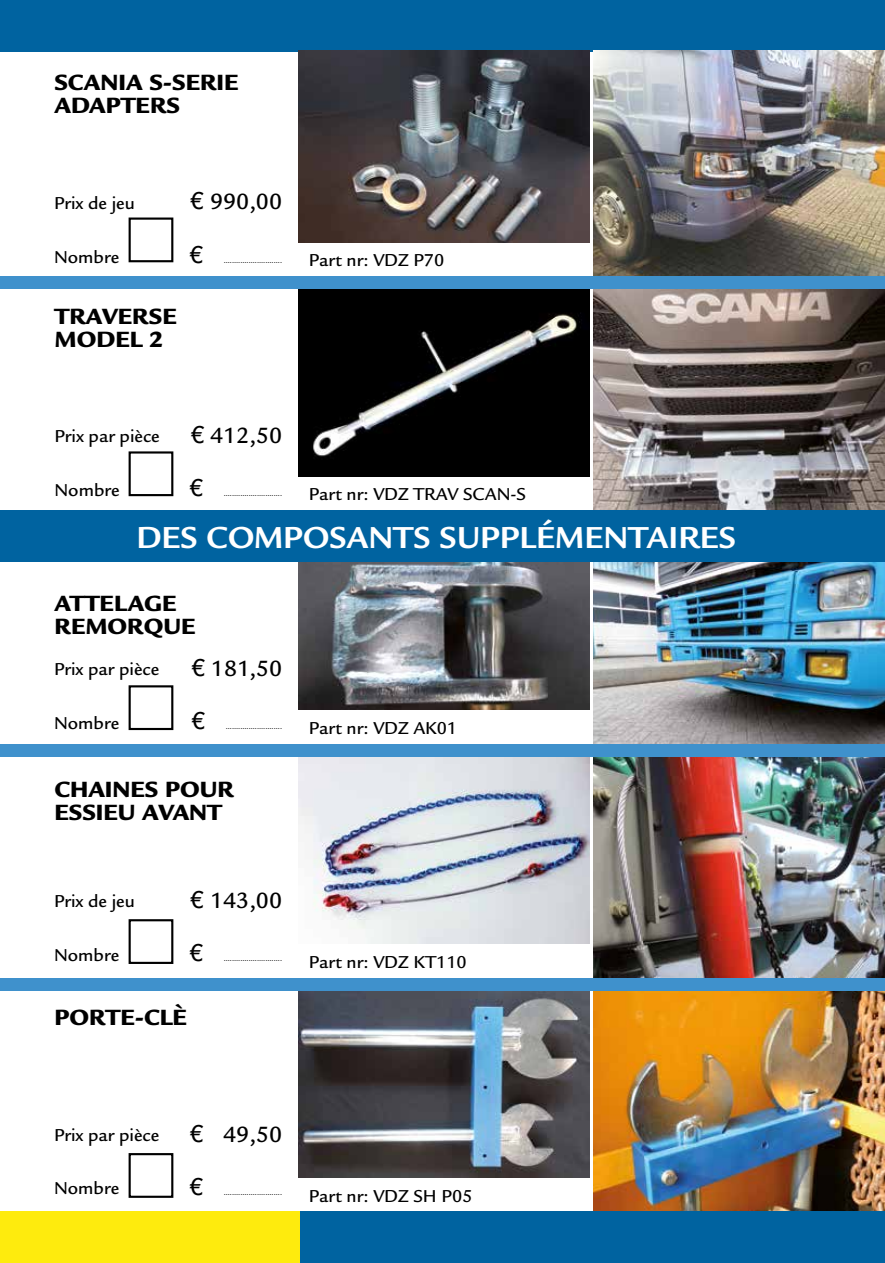
<style>
.page{position:relative;width:885px;height:1263px;background:#fff}
.page>*{position:absolute;margin:0;border:0;box-sizing:border-box;transform-origin:0 0}
.t1{font:700 33px "Legacy Sans";color:#fff}
.t2{font:900 24px/23.4px "Legacy Sans";color:#000}
.t3{font:500 24px "Legacy Sans";color:#000}
.t4{font:24px "Helvetica Neue";color:#000}
.t5{font:500 18.75px "Legacy Sans";color:#000}
.t6{font:7.5px "Helvetica Neue";color:#000}
.s1{font-family:"Helvetica Neue";font-weight:400}
</style>
<div class="page">
<img style="left:298px;top:990px;width:292px;height:188px">
<img style="left:593px;top:990px;width:291px;height:222px">
<div style="left:129px;top:1153px;width:44px;height:45px;border:2px solid #000"></div>
<img style="left:298px;top:757px;width:292px;height:187px">
<img style="left:593px;top:757px;width:291px;height:221px">
<div style="left:129px;top:919px;width:44px;height:45px;border:2px solid #000"></div>
<img style="left:298px;top:561px;width:292px;height:149px">
<img style="left:593px;top:561px;width:291px;height:183px">
<div style="left:129px;top:685px;width:44px;height:45px;border:2px solid #000"></div>
<img style="left:298px;top:289px;width:292px;height:187px">
<img style="left:593px;top:289px;width:291px;height:221px">
<div style="left:129px;top:451px;width:44px;height:45px;border:2px solid #000"></div>
<div style="left:0;top:0;width:884px;height:51px;background:#0063a0"></div>
<div style="left:0;top:1212px;width:884px;height:51px;background:#0063a0"></div>
<div style="left:0;top:1212px;width:299px;height:51px;background:#feeb0d"></div>
<img style="left:298px;top:51px;width:291px;height:191px">
<img style="left:593px;top:51px;width:291px;height:225px">
<div style="left:129px;top:217px;width:44px;height:45px;border:2px solid #000"></div>
<div style="left:0;top:744px;width:884px;height:13px;background:#3f91cc"></div>
<div style="left:0;top:978px;width:884px;height:12px;background:#3f91cc"></div>
<div style="left:0;top:276px;width:884px;height:13px;background:#3f91cc"></div>
<div style="left:0;top:510px;width:884px;height:51px;background:#0063a0"></div>
<p class="t2" style="left:54px;top:70px;width:186px">SCANIA S-SERIE<br>ADAPTERS</p>
<p class="t5" style="left:54px;top:192px;width:82px">Prix de jeu</p>
<p class="t5" style="left:54px;top:246px;width:67px">Nombre</p>
<p class="t3" style="left:190px;top:188px;width:93px"><span class="s1">€</span> 990,00</p>
<p class="t4" style="left:189px;top:237px;width:15px">€</p>
<p class="t6" style="left:224px;top:254px;width:60px">............................</p>
<p class="t2" style="left:54px;top:304px;width:124px">TRAVERSE<br>MODEL 2</p>
<p class="t5" style="left:308px;top:249px;width:137px">Part nr: VDZ P70</p>
<p class="t5" style="left:54px;top:426px;width:107px">Prix par pièce</p>
<p class="t5" style="left:54px;top:480px;width:67px">Nombre</p>
<p class="t3" style="left:191px;top:422px;width:93px"><span class="s1">€</span> 412,50</p>
<p class="t4" style="left:189px;top:470px;width:15px">€</p>
<p class="t6" style="left:224px;top:488px;width:60px">............................</p>
<p class="t5" style="left:308px;top:483px;width:219px">Part nr: VDZ TRAV SCAN-S</p>
<h1 class="t1" style="left:136px;top:518px;width:601px">DES COMPOSANTS SUPPLÉMENTAIRES</h1>
<p class="t2" style="left:54px;top:591px;width:143px">ATTELAGE<br>REMORQUE</p>
<p class="t5" style="left:54px;top:659px;width:107px">Prix par pièce</p>
<p class="t5" style="left:54px;top:713px;width:67px">Nombre</p>
<p class="t3" style="left:191px;top:655px;width:92px"><span class="s1">€</span> 181,50</p>
<p class="t4" style="left:191px;top:703px;width:15px">€</p>
<p class="t6" style="left:226px;top:721px;width:58px">...........................</p>
<p class="t2" style="left:54px;top:777px;width:181px">CHAINES POUR<br>ESSIEU AVANT</p>
<p class="t5" style="left:54px;top:891px;width:82px">Prix de jeu</p>
<p class="t5" style="left:54px;top:944px;width:67px">Nombre</p>
<p class="t3" style="left:190px;top:886px;width:93px"><span class="s1">€</span> 143,00</p>
<p class="t4" style="left:189px;top:935px;width:15px">€</p>
<p class="t6" style="left:224px;top:953px;width:60px">............................</p>
<p class="t2" style="left:54px;top:1006px;width:134px">PORTE-CLÈ</p>
<p class="t5" style="left:308px;top:717px;width:150px">Part nr: VDZ AK01</p>
<p class="t5" style="left:308px;top:951px;width:160px">Part nr: VDZ KT110</p>
<p class="t5" style="left:54px;top:1124px;width:107px">Prix par pièce</p>
<p class="t5" style="left:54px;top:1178px;width:67px">Nombre</p>
<p class="t3" style="left:190px;top:1120px;width:94px"><span class="s1">€</span> 49,50</p>
<p class="t4" style="left:189px;top:1169px;width:15px">€</p>
<p class="t6" style="left:224px;top:1187px;width:60px">............................</p>
<p class="t5" style="left:308px;top:1185px;width:165px">Part nr: VDZ SH P05</p>
</div>
